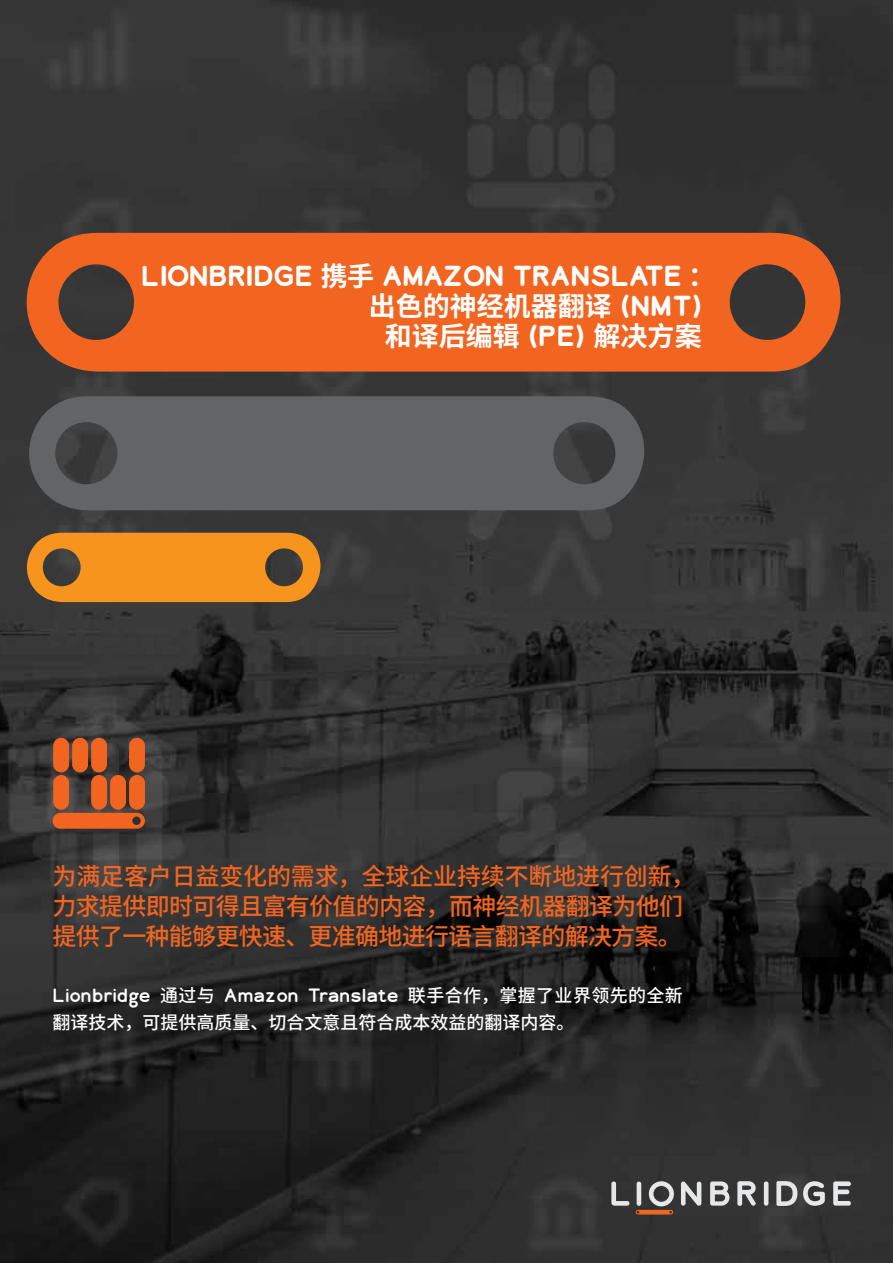
<style>
.page{position:relative;width:893px;height:1263px;background:#fff}
.page>*{position:absolute;margin:0;border:0;box-sizing:border-box;transform-origin:0 0}
.t1{font:700 27px "Lionbridge Sans";letter-spacing:-.05em;color:#fff}
.t2{font:700 27px/30px "Noto Sans CJ Ksc";color:#fff;text-align:center}
.t3{font:500 24px/30px "Noto Sans CJ Ksc";letter-spacing:-.03em;color:#f26521}
.t4{font:18px "Lionbridge Sans";letter-spacing:-.015em;color:#fff}
.t5{font:500 18px "Noto Sans CJ Ksc";color:#fff}
.s1{font-family:"Noto Sans CJ Ksc"}
.s2{font-family:"Lionbridge Sans"}
.s3{font-family:"Noto Sans CJ Ksc";font-weight:500}
</style>
<div class="page">
<img style="left:0;top:0;width:893px;height:1263px">
<svg style="left:29px;top:396px;width:615px;height:114px;background:#5d5e60"></svg>
<svg style="left:27px;top:533px;width:293px;height:69px;background:#d98521"></svg>
<svg style="left:27px;top:233px;width:813px;height:139px;background:#dd5f23"></svg>
<svg style="left:611px;top:1181px;width:18px;height:25px"></svg>
<svg style="left:681px;top:1181px;width:20px;height:25px"></svg>
<svg style="left:710px;top:1181px;width:19px;height:24px"></svg>
<svg style="left:737px;top:1181px;width:19px;height:25px"></svg>
<svg style="left:764px;top:1181px;width:4px;height:25px"></svg>
<svg style="left:803px;top:1181px;width:22px;height:25px"></svg>
<svg style="left:636px;top:1181px;width:38px;height:33px"></svg>
<svg style="left:776px;top:1181px;width:21px;height:25px"></svg>
<svg style="left:833px;top:1181px;width:18px;height:24px"></svg>
<svg style="left:53px;top:813px;width:92px;height:16px"></svg>
<div style="left:53px;top:738px;width:16px;height:34px;background:#f26521;border-radius:8px"></div>
<div style="left:72px;top:738px;width:16px;height:34px;background:#f26521;border-radius:8px"></div>
<div style="left:91px;top:738px;width:16px;height:34px;background:#f26521;border-radius:8px"></div>
<div style="left:129px;top:738px;width:16px;height:34px;background:#f26521;border-radius:8px"></div>
<div style="left:53px;top:775px;width:16px;height:35px;background:#f26521;border-radius:8px"></div>
<div style="left:91px;top:775px;width:16px;height:35px;background:#f26521;border-radius:8px"></div>
<div style="left:110px;top:775px;width:16px;height:35px;background:#f26521;border-radius:8px"></div>
<div style="left:129px;top:775px;width:16px;height:35px;background:#f26521;border-radius:8px"></div>
<p class="t1" style="left:141px;top:257px;width:576px">LIONBRIDGE <span class="s1">携手</span> AMAZON TRANSLATE <span class="s1">：</span></p>
<p class="t2" style="left:369px;top:292px;width:334px">出色的神经机器翻译 <span class="s2">(NMT)</span>和译后编辑 <span class="s2">(PE)</span> 解决方案</p>
<p class="t3" style="left:53px;top:861px;width:644px">为满足客户日益变化的需求，全球企业持续不断地进行创新，力求提供即时可得且富有价值的内容，而神经机器翻译为他们提供了一种能够更快速、更准确地进行语言翻译的解决方案。</p>
<p class="t4" style="left:53px;top:982px;width:632px">Lionbridge <span class="s3">通过与</span> Amazon Translate <span class="s3">联手合作，掌握了业界领先的全新</span></p>
<p class="t5" style="left:53px;top:1012px;width:523px">翻译技术，可提供高质量、切合文意且符合成本效益的翻译内容。</p>
</div>
